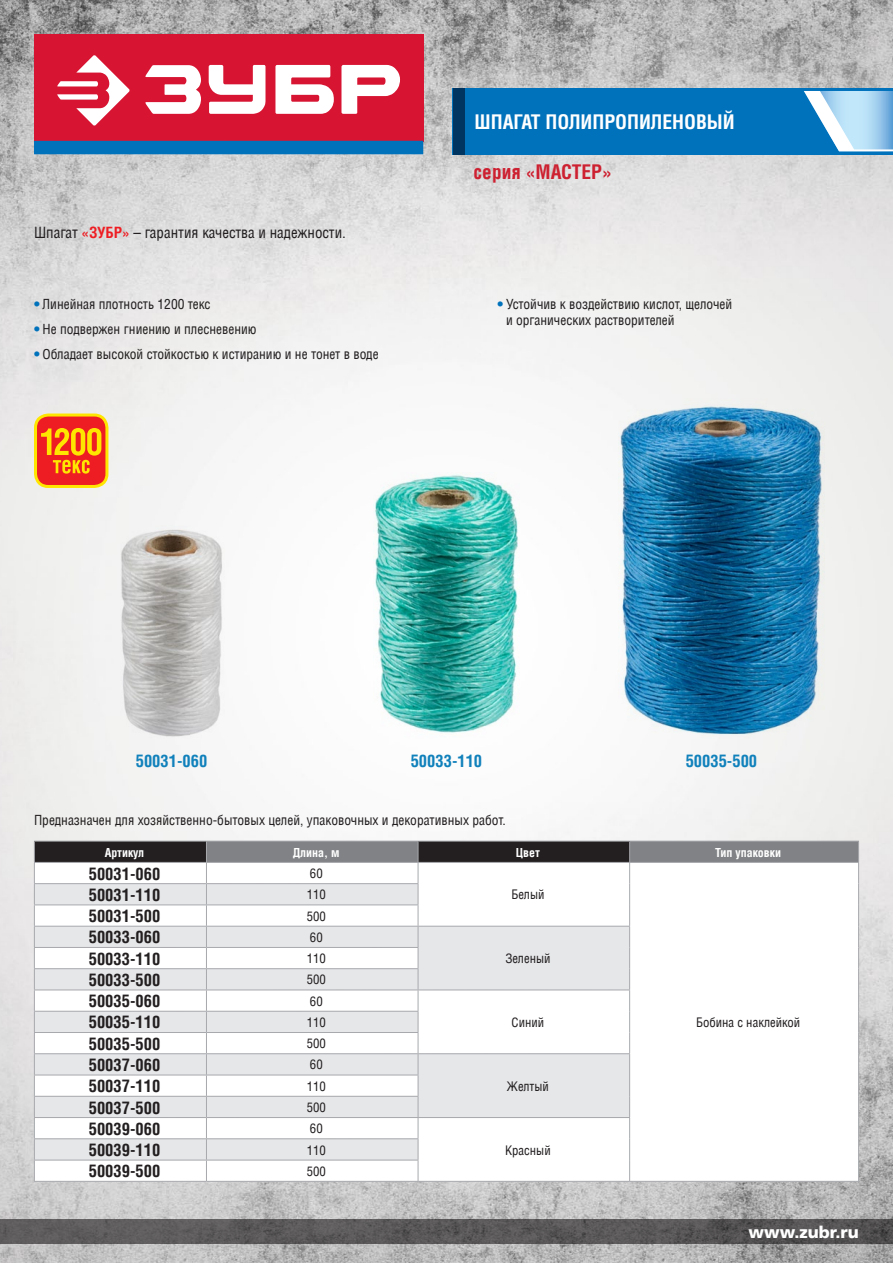
<style>
.page{position:relative;width:893px;height:1263px;background:#fff}
.page>*{position:absolute;margin:0;border:0;box-sizing:border-box;transform-origin:0 0}
.Zagolovok_13{font:700 19.5px "AG Letterica Condensed";color:#fff}
.Zagolovok_14{font:700 19.5px "AG Letterica Condensed";color:#cd2030}
.Tabl_artikul{font:700 16.5px "AG Letterica Condensed";color:#231f20}
.Tabl_artikul-2{font:700 16.5px "AG Letterica Condensed";color:#1181bb}
.SAYT{font:700 16.5px "AG Foreigner";color:#fff}
.Text_10_pod_Zag_13{font:15px "AG Letterica Condensed";color:#231f20}
.Tekst__boolit{font:13.5px/16.2px "AG Letterica Condensed";color:#231f20}
.Предназначено{font:13.5px "AG Letterica Condensed";color:#231f20}
.Tabl_tekst{font:12.75px "AG Letterica Condensed";color:#231f20}
.Tabl_shapka{font:700 12px "AG Letterica Condensed";color:#fff}
.s1{font-weight:700;color:#ee1d23}
.s2{font-weight:700;color:#0072bc}
</style>
<div class="page">
<img style="left:0;top:0;width:893px;height:1263px">
<div style="left:34px;top:34px;width:389px;height:108px;background:#d71532"></div>
<svg style="left:57px;top:55px;width:73px;height:71px"></svg>
<svg style="left:145px;top:65px;width:255px;height:49px"></svg>
<div style="left:34px;top:141px;width:389px;height:13px;background:#0072bc"></div>
<div style="left:453px;top:88px;width:440px;height:66px;background:#0072bc"></div>
<div style="left:453px;top:88px;width:11px;height:66px;background:#003562"></div>
<svg style="left:804px;top:91px;width:89px;height:60px"></svg>
<svg style="left:0;top:1219px;width:893px;height:25px;background:#595758"></svg>
<div style="left:34px;top:841px;width:172px;height:21px;background:#231f20"></div>
<div style="left:206px;top:841px;width:212px;height:21px;background:#808285"></div>
<div style="left:418px;top:841px;width:212px;height:21px;background:#231f20"></div>
<div style="left:630px;top:841px;width:229px;height:21px;background:#808285"></div>
<svg style="left:35px;top:863px;width:823px;height:318px"></svg>
<svg style="left:35px;top:884px;width:594px;height:276px;fill:#e6e7e9"></svg>
<hr style="left:34px;top:841px;width:172px;height:1px;background:#a8a9ad">
<hr style="left:206px;top:841px;width:212px;height:1px;background:#a8a9ad">
<hr style="left:418px;top:841px;width:212px;height:1px;background:#a8a9ad">
<hr style="left:630px;top:841px;width:229px;height:1px;background:#a8a9ad">
<hr style="left:34px;top:862px;width:172px;height:1px;background:#a8a9ad">
<hr style="left:206px;top:862px;width:212px;height:1px;background:#a8a9ad">
<hr style="left:418px;top:862px;width:212px;height:1px;background:#a8a9ad">
<hr style="left:630px;top:862px;width:229px;height:1px;background:#a8a9ad">
<svg style="left:858px;top:842px;width:1px;height:339px"></svg>
<hr style="left:630px;top:1181px;width:229px;height:1px;background:#a8a9ad">
<hr style="left:34px;top:883px;width:172px;height:1px;background:#a8a9ad">
<hr style="left:206px;top:883px;width:212px;height:1px;background:#a8a9ad">
<hr style="left:34px;top:904px;width:172px;height:1px;background:#a8a9ad">
<hr style="left:206px;top:904px;width:212px;height:1px;background:#a8a9ad">
<hr style="left:34px;top:926px;width:172px;height:1px;background:#a8a9ad">
<hr style="left:206px;top:926px;width:212px;height:1px;background:#a8a9ad">
<hr style="left:418px;top:926px;width:212px;height:1px;background:#a8a9ad">
<hr style="left:34px;top:947px;width:172px;height:1px;background:#a8a9ad">
<hr style="left:206px;top:947px;width:212px;height:1px;background:#a8a9ad">
<hr style="left:34px;top:968px;width:172px;height:1px;background:#a8a9ad">
<hr style="left:206px;top:968px;width:212px;height:1px;background:#a8a9ad">
<hr style="left:34px;top:989px;width:172px;height:1px;background:#a8a9ad">
<hr style="left:206px;top:989px;width:212px;height:1px;background:#a8a9ad">
<hr style="left:418px;top:989px;width:212px;height:1px;background:#a8a9ad">
<hr style="left:34px;top:1011px;width:172px;height:1px;background:#a8a9ad">
<hr style="left:206px;top:1011px;width:212px;height:1px;background:#a8a9ad">
<hr style="left:34px;top:1032px;width:172px;height:1px;background:#a8a9ad">
<hr style="left:206px;top:1032px;width:212px;height:1px;background:#a8a9ad">
<hr style="left:34px;top:1053px;width:172px;height:1px;background:#a8a9ad">
<hr style="left:206px;top:1053px;width:212px;height:1px;background:#a8a9ad">
<hr style="left:418px;top:1053px;width:212px;height:1px;background:#a8a9ad">
<hr style="left:34px;top:1075px;width:172px;height:1px;background:#a8a9ad">
<hr style="left:206px;top:1075px;width:212px;height:1px;background:#a8a9ad">
<hr style="left:34px;top:1096px;width:172px;height:1px;background:#a8a9ad">
<hr style="left:206px;top:1096px;width:212px;height:1px;background:#a8a9ad">
<hr style="left:34px;top:1117px;width:172px;height:1px;background:#a8a9ad">
<hr style="left:206px;top:1117px;width:212px;height:1px;background:#a8a9ad">
<hr style="left:418px;top:1117px;width:212px;height:1px;background:#a8a9ad">
<svg style="left:629px;top:841px;width:1px;height:340px"></svg>
<hr style="left:418px;top:1181px;width:212px;height:1px;background:#a8a9ad">
<hr style="left:34px;top:1138px;width:172px;height:1px;background:#a8a9ad">
<hr style="left:206px;top:1138px;width:212px;height:1px;background:#a8a9ad">
<hr style="left:34px;top:1160px;width:172px;height:1px;background:#a8a9ad">
<svg style="left:34px;top:841px;width:1px;height:340px"></svg>
<hr style="left:206px;top:1160px;width:212px;height:1px;background:#a8a9ad">
<svg style="left:206px;top:842px;width:1px;height:339px"></svg>
<svg style="left:418px;top:841px;width:1px;height:340px"></svg>
<hr style="left:34px;top:1181px;width:172px;height:1px;background:#a8a9ad">
<hr style="left:206px;top:1181px;width:212px;height:1px;background:#a8a9ad">
<img style="left:119px;top:525px;width:105px;height:214px">
<img style="left:373px;top:473px;width:147px;height:266px">
<img style="left:619px;top:398px;width:205px;height:341px">
<div style="left:36px;top:415px;width:71px;height:71px;background:#ee1d23;border-radius:13px"></div>
<div style="left:34px;top:413px;width:74px;height:75px;border:3px solid #ffe601;border-radius:13px"></div>
<svg style="left:41px;top:428px;width:60px;height:46px"></svg>
<p class="Zagolovok_13" style="left:475px;top:110px;width:262px">ШПАГАТ ПОЛИПРОПИЛЕНОВЫЙ</p>
<p class="Text_10_pod_Zag_13" style="left:34px;top:224px;width:313px">Шпагат <span class="s1">«ЗУБР»</span> – гарантия качества и надежности.</p>
<p class="Tekst__boolit" style="left:34px;top:296px;width:178px"><span class="s2">•</span> Линейная плотность 1200 текс</p>
<p class="Tekst__boolit" style="left:34px;top:321px;width:224px"><span class="s2">•</span> Не подвержен гниению и плесневению</p>
<p class="Tekst__boolit" style="left:34px;top:345px;width:346px"><span class="s2">•</span> Обладает высокой стойкостью к истиранию и не тонет в воде</p>
<p class="Zagolovok_14" style="left:474px;top:160px;width:140px">серия «МАСТЕР»</p>
<p class="Tekst__boolit" style="left:506px;top:296px;width:228px;text-indent:-9px"><span class="s2">•</span> Устойчив к воздействию кислот, щелочей и органических растворителей</p>
<p class="Tabl_artikul-2" style="left:136px;top:751px;width:73px">50031-060</p>
<p class="Tabl_artikul-2" style="left:411px;top:751px;width:73px">50033-110</p>
<p class="Tabl_artikul-2" style="left:686px;top:751px;width:73px">50035-500</p>
<p class="Предназначено" style="left:34px;top:812px;width:473px">Предназначен для хозяйственно-бытовых целей, упаковочных и декоративных работ.</p>
<p class="Tabl_shapka" style="left:105px;top:845px;width:41px">Артикул</p>
<p class="Tabl_shapka" style="left:293px;top:845px;width:48px">Длина, м</p>
<p class="Tabl_shapka" style="left:516px;top:845px;width:25px">Цвет</p>
<p class="Tabl_shapka" style="left:715px;top:845px;width:67px">Тип упаковки</p>
<p class="Tabl_artikul" style="left:89px;top:864px;width:73px">50031-060</p>
<p class="Tabl_tekst" style="left:310px;top:866px;width:14px">60</p>
<p class="Tabl_tekst" style="left:511px;top:887px;width:35px">Белый</p>
<p class="Tabl_artikul" style="left:89px;top:885px;width:73px">50031-110</p>
<p class="Tabl_tekst" style="left:307px;top:887px;width:21px">110</p>
<p class="Tabl_artikul" style="left:89px;top:906px;width:73px">50031-500</p>
<p class="Tabl_tekst" style="left:307px;top:908px;width:21px">500</p>
<p class="Tabl_artikul" style="left:89px;top:927px;width:73px">50033-060</p>
<p class="Tabl_tekst" style="left:310px;top:930px;width:14px">60</p>
<p class="Tabl_artikul" style="left:89px;top:949px;width:73px">50033-110</p>
<p class="Tabl_tekst" style="left:307px;top:951px;width:21px">110</p>
<p class="Tabl_tekst" style="left:505px;top:951px;width:47px">Зеленый</p>
<p class="Tabl_artikul" style="left:89px;top:970px;width:73px">50033-500</p>
<p class="Tabl_tekst" style="left:307px;top:972px;width:21px">500</p>
<p class="Tabl_artikul" style="left:89px;top:991px;width:73px">50035-060</p>
<p class="Tabl_tekst" style="left:310px;top:993px;width:14px">60</p>
<p class="Tabl_artikul" style="left:89px;top:1012px;width:73px">50035-110</p>
<p class="Tabl_tekst" style="left:307px;top:1015px;width:21px">110</p>
<p class="Tabl_tekst" style="left:512px;top:1015px;width:34px">Синий</p>
<p class="Tabl_artikul" style="left:89px;top:1034px;width:73px">50035-500</p>
<p class="Tabl_tekst" style="left:307px;top:1036px;width:21px">500</p>
<p class="Tabl_artikul" style="left:89px;top:1055px;width:73px">50037-060</p>
<p class="Tabl_tekst" style="left:310px;top:1057px;width:14px">60</p>
<p class="Tabl_artikul" style="left:89px;top:1076px;width:73px">50037-110</p>
<p class="Tabl_tekst" style="left:307px;top:1078px;width:21px">110</p>
<p class="Tabl_tekst" style="left:507px;top:1078px;width:44px">Желтый</p>
<p class="Tabl_artikul" style="left:89px;top:1097px;width:73px">50037-500</p>
<p class="Tabl_tekst" style="left:307px;top:1100px;width:21px">500</p>
<p class="Tabl_artikul" style="left:89px;top:1119px;width:73px">50039-060</p>
<p class="Tabl_tekst" style="left:310px;top:1121px;width:14px">60</p>
<p class="Tabl_artikul" style="left:89px;top:1140px;width:73px">50039-110</p>
<p class="Tabl_tekst" style="left:307px;top:1142px;width:21px">110</p>
<p class="Tabl_tekst" style="left:505px;top:1142px;width:47px">Красный</p>
<p class="Tabl_artikul" style="left:89px;top:1161px;width:73px">50039-500</p>
<p class="Tabl_tekst" style="left:307px;top:1163px;width:21px">500</p>
<p class="Tabl_tekst" style="left:696px;top:1015px;width:106px">Бобина с наклейкой</p>
<p class="SAYT" style="left:749px;top:1223px;width:112px">www.zubr.ru</p>
</div>
